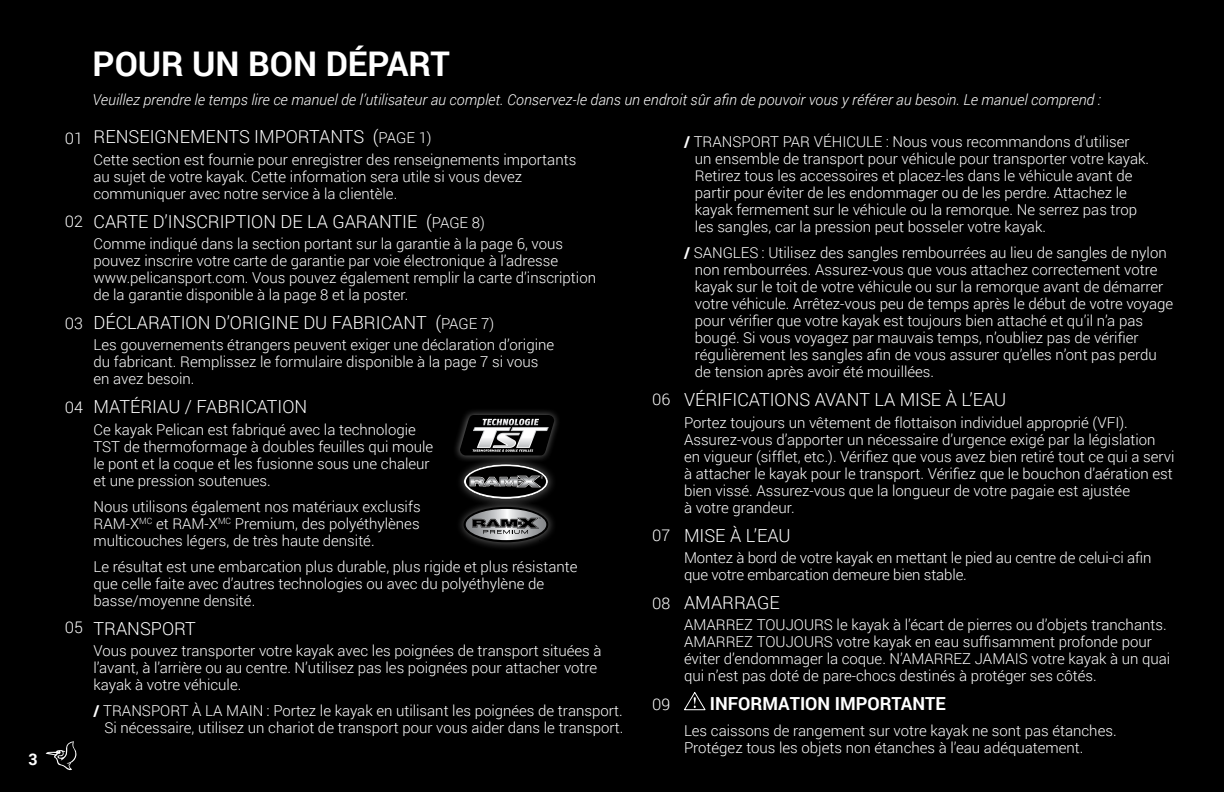
<style>
.page{position:relative;width:1224px;height:792px;background:#000}
.page>*{position:absolute;margin:0;border:0;box-sizing:border-box;transform-origin:0 0}
.t1{font:700 34px "Roboto";color:#fff}
.t2{font:300 18px "Roboto";color:#fff}
.t3{font:700 18px "Roboto";color:#fff}
.t4{font:300 16px "Roboto";color:#fff}
.t5{font:700 16px "Roboto";color:#fff}
.t6{font:300 15px/17px "Roboto";color:#fff}
.t7{font:italic 300 15px "Roboto";color:#fff}
.s1{font-size:15px}
.s2{font-weight:700}
</style>
<div class="page">
<svg style="left:684px;top:692px;width:22px;height:19px"></svg>
<svg style="left:46px;top:741px;width:30px;height:29px"></svg>
<div style="left:455px;top:455px;width:102px;height:52px;background:#fff;opacity:.37"></div>
<svg style="left:464px;top:464px;width:84px;height:34px"></svg>
<div style="left:455px;top:498px;width:102px;height:52px;background:#fff;opacity:.41"></div>
<svg style="left:463px;top:507px;width:85px;height:35px"></svg>
<svg style="left:466px;top:509px;width:80px;height:32px"></svg>
<div style="left:453px;top:407px;width:109px;height:55px;background:#fff;opacity:.47"></div>
<svg style="left:459px;top:415px;width:96px;height:41px"></svg>
<p class="t5" style="left:28px;top:748px;width:11px">3</p>
<p class="t4" style="left:65px;top:127px;width:20px">01</p>
<p class="t4" style="left:65px;top:211px;width:20px">02</p>
<p class="t4" style="left:65px;top:312px;width:20px">03</p>
<p class="t4" style="left:65px;top:396px;width:20px">04</p>
<p class="t4" style="left:65px;top:616px;width:20px">05</p>
<h1 class="t1" style="left:93px;top:39px;width:359px">POUR UN BON DÉPART</h1>
<p class="t7" style="left:93px;top:89px;width:1010px">Veuillez prendre le temps lire ce manuel de l’utilisateur au complet. Conservez-le dans un endroit sûr afin de pouvoir vous y référer au besoin. Le manuel comprend :</p>
<p class="t2" style="left:94px;top:124px;width:340px">RENSEIGNEMENTS IMPORTANTS (<span class="s1">PAGE 1)</span></p>
<p class="t6" style="left:94px;top:150px;width:484px">Cette section est fournie pour enregistrer des renseignements importants au sujet de votre kayak. Cette information sera utile si vous devez communiquer avec notre service à la clientèle.</p>
<p class="t2" style="left:94px;top:209px;width:393px">CARTE D’INSCRIPTION DE LA GARANTIE (<span class="s1">PAGE 8)</span></p>
<p class="t6" style="left:94px;top:235px;width:504px">Comme indiqué dans la section portant sur la garantie à la page 6, vous pouvez inscrire votre carte de garantie par voie électronique à l’adresse www.pelicansport.com. Vous pouvez également remplir la carte d’inscription de la garantie disponible à la page 8 et la poster.</p>
<p class="t2" style="left:94px;top:310px;width:402px">DÉCLARATION D’ORIGINE DU FABRICANT (<span class="s1">PAGE 7)</span></p>
<p class="t6" style="left:94px;top:336px;width:462px">Les gouvernements étrangers peuvent exiger une déclaration d’origine du fabricant. Remplissez le formulaire disponible à la page 7 si vous en avez besoin.</p>
<p class="t2" style="left:94px;top:394px;width:215px">MATÉRIAU / FABRICATION</p>
<p class="t6" style="left:94px;top:420px;width:341px">Ce kayak Pelican est fabriqué avec la technologie TST de thermoformage à doubles feuilles qui moule le pont et la coque et les fusionne sous une chaleur et une pression soutenues.</p>
<p class="t6" style="left:94px;top:497px;width:329px;text-align:justify">Nous utilisons également nos matériaux exclusifs RAM-X<sup>MC</sup> et RAM-X<sup>MC</sup> Premium, des polyéthylènes multicouches légers, de très haute densité.</p>
<p class="t6" style="left:94px;top:557px;width:485px">Le résultat est une embarcation plus durable, plus rigide et plus résistante que celle faite avec d’autres technologies ou avec du polyéthylène de basse/moyenne densité.</p>
<p class="t2" style="left:94px;top:616px;width:104px">TRANSPORT</p>
<p class="t6" style="left:94px;top:642px;width:510px">Vous pouvez transporter votre kayak avec les poignées de transport situées à l’avant, à l’arrière ou au centre. N’utilisez pas les poignées pour attacher votre kayak à votre véhicule.</p>
<p class="t6" style="left:94px;top:702px;width:531px;text-align:right"><span class="s2">/</span> TRANSPORT À LA MAIN : Portez le kayak en utilisant les poignées de transport.<br>Si nécessaire, utilisez un chariot de transport pour vous aider dans le transport.</p>
<p class="t6" style="left:695px;top:133px;width:456px;text-indent:-11px"><span class="s2">/</span> TRANSPORT PAR VÉHICULE : Nous vous recommandons d’utiliser un ensemble de transport pour véhicule pour transporter votre kayak.<br>Retirez tous les accessoires et placez-les dans le véhicule avant de partir pour éviter de les endommager ou de les perdre. Attachez le kayak fermement sur le véhicule ou la remorque. Ne serrez pas trop les sangles, car la pression peut bosseler votre kayak.</p>
<p class="t6" style="left:695px;top:244px;width:480px;text-indent:-11px"><span class="s2">/</span> SANGLES : Utilisez des sangles rembourrées au lieu de sangles de nylon non rembourrées. Assurez-vous que vous attachez correctement votre kayak sur le toit de votre véhicule ou sur la remorque avant de démarrer votre véhicule. Arrêtez-vous peu de temps après le début de votre voyage pour vérifier que votre kayak est toujours bien attaché et qu’il n’a pas bougé. Si vous voyagez par mauvais temps, n’oubliez pas de vérifier régulièrement les sangles afin de vous assurer qu’elles n’ont pas perdu de tension après avoir été mouillées.</p>
<p class="t2" style="left:684px;top:387px;width:324px">VÉRIFICATIONS AVANT LA MISE À L’EAU</p>
<p class="t6" style="left:684px;top:413px;width:492px">Portez toujours un vêtement de flottaison individuel approprié (VFI).<br>Assurez-vous d’apporter un nécessaire d’urgence exigé par la législation en vigueur (sifflet, etc.). Vérifiez que vous avez bien retiré tout ce qui a servi à attacher le kayak pour le transport. Vérifiez que le bouchon d’aération est bien vissé. Assurez-vous que la longueur de votre pagaie est ajustée<br>à votre grandeur.</p>
<p class="t2" style="left:684px;top:523px;width:108px">MISE À L’EAU</p>
<p class="t6" style="left:684px;top:549px;width:469px">Montez à bord de votre kayak en mettant le pied au centre de celui-ci afin que votre embarcation demeure bien stable.</p>
<p class="t2" style="left:684px;top:590px;width:97px">AMARRAGE</p>
<p class="t6" style="left:684px;top:616px;width:488px">AMARREZ TOUJOURS le kayak à l’écart de pierres ou d’objets tranchants.<br>AMARREZ TOUJOURS votre kayak en eau suffisamment profonde pour éviter d’endommager la coque. N’AMARREZ JAMAIS votre kayak à un quai qui n’est pas doté de pare-chocs destinés à protéger ses côtés.</p>
<p class="t3" style="left:710px;top:691px;width:237px">INFORMATION IMPORTANTE</p>
<p class="t6" style="left:684px;top:722px;width:434px">Les caissons de rangement sur votre kayak ne sont pas étanches.<br>Protégez tous les objets non étanches à l’eau adéquatement.</p>
<p class="t4" style="left:652px;top:389px;width:20px">06</p>
<p class="t4" style="left:652px;top:524px;width:20px">07</p>
<p class="t4" style="left:652px;top:592px;width:20px">08</p>
<p class="t4" style="left:652px;top:693px;width:20px">09</p>
</div>
